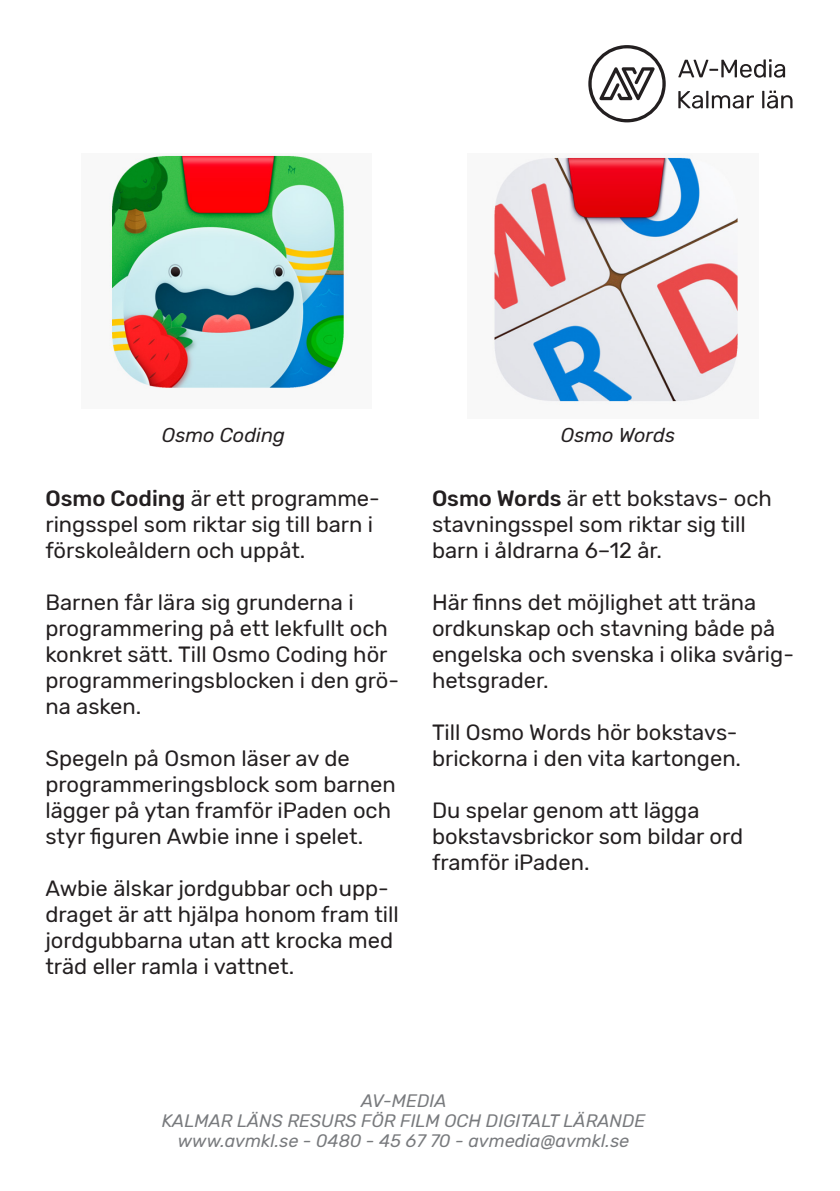
<style>
.page{position:relative;width:840px;height:1191px;background:#fff}
.page>*{position:absolute;margin:0;border:0;box-sizing:border-box;transform-origin:0 0}
.t1{font:22px/26px "Rubik";color:#231f20}
.t2{font:italic 20px "Rubik";color:#231f20}
.t3{font:italic 18px "Rubik";color:#787a7d}
.s1{font-weight:500}
</style>
<div class="page">
<svg style="left:588px;top:45px;width:77px;height:77px"></svg>
<svg style="left:678px;top:59px;width:106px;height:19px"></svg>
<svg style="left:678px;top:91px;width:75px;height:17px"></svg>
<svg style="left:762px;top:91px;width:30px;height:17px"></svg>
<img style="left:109px;top:154px;width:239px;height:234px">
<img style="left:492px;top:155px;width:246px;height:250px">
<p class="t2" style="left:162px;top:424px;width:125px">Osmo Coding</p>
<p class="t2" style="left:560px;top:424px;width:116px">Osmo Words</p>
<p class="t1" style="left:45px;top:485px;width:336px"><span class="s1">Osmo Coding</span> är ett programme&shy;ringsspel som riktar sig till barn i förskoleåldern och uppåt.</p>
<p class="t1" style="left:45px;top:589px;width:355px">Barnen får lära sig grunderna i programmering på ett lekfullt och konkret sätt. Till Osmo Coding hör programmeringsblocken i den grö&shy;na asken.</p>
<p class="t1" style="left:45px;top:745px;width:352px">Spegeln på Osmon läser av de programmeringsblock som barnen lägger på ytan framför iPaden och styr figuren Awbie inne i spelet.</p>
<p class="t1" style="left:45px;top:875px;width:355px">Awbie älskar jordgubbar och upp&shy;draget är att hjälpa honom fram till jordgubbarna utan att krocka med träd eller ramla i vattnet.</p>
<p class="t1" style="left:432px;top:485px;width:341px"><span class="s1">Osmo Words</span> är ett bokstavs- och stavningsspel som riktar sig till barn i åldrarna 6–12 år.</p>
<p class="t1" style="left:432px;top:589px;width:363px">Här finns det möjlighet att träna ordkunskap och stavning både på engelska och svenska i olika svårig&shy;hetsgrader.</p>
<p class="t1" style="left:432px;top:719px;width:310px">Till Osmo Words hör bokstavs&shy;brickorna i den vita kartongen.</p>
<p class="t1" style="left:432px;top:797px;width:312px">Du spelar genom att lägga bokstavsbrickor som bildar ord framför iPaden.</p>
<p class="t3" style="left:361px;top:1090px;width:87px">AV-MEDIA</p>
<p class="t3" style="left:162px;top:1110px;width:485px">KALMAR LÄNS RESURS FÖR FILM OCH DIGITALT LÄRANDE</p>
<p class="t3" style="left:178px;top:1130px;width:452px">www.avmkl.se - 0480 - 45 67 70 - avmedia@avmkl.se</p>
</div>
